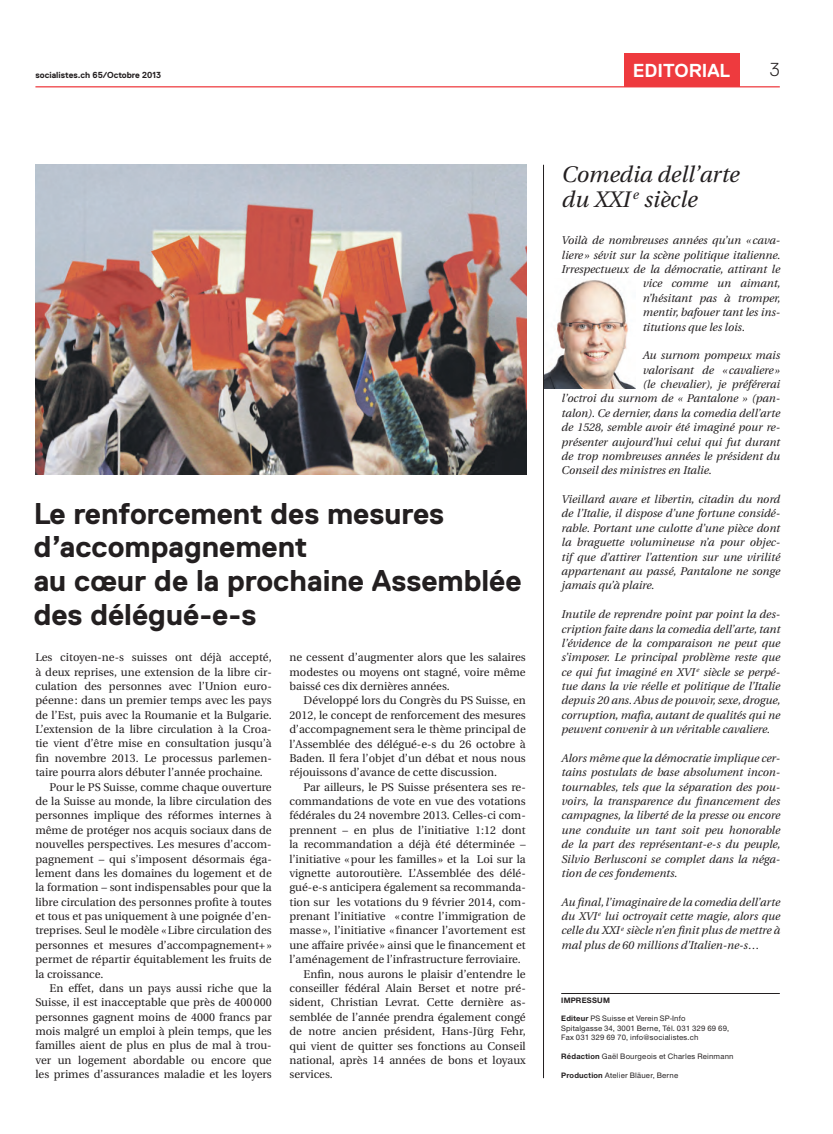
<style>
.page{position:relative;width:833px;height:1134px;background:#fff}
.page>*{position:absolute;margin:0;border:0;box-sizing:border-box;transform-origin:0 0}
.t1{font:700 30px/33.8px "Replica";color:#231f20}
.t2{font:italic 22.5px/25px "Utopia";color:#231f20}
.t3{font:700 18.75px "Replica";color:#fff}
.t4{font:300 18.75px "Replica";color:#231f20}
.t5{font:11.25px/14.4px "Utopia";color:#231f20;text-align:justify}
.t6{font:italic 11.25px/14.4px "Utopia";color:#231f20;text-align:justify}
.t7{font:700 8.75px "Replica";color:#231f20}
.t8{font:500 8.12px/9.4px "Nimbus San Nov";letter-spacing:.02em;color:#231f20}
.t9{font:700 8.12px "Nimbus San Nov";letter-spacing:.025em;color:#231f20}
.s1{font-weight:700}
</style>
<div class="page">
<img style="left:544px;top:280px;width:91px;height:108px">
<hr style="left:561px;top:993px;width:219px;height:1px;background:#231f20">
<hr style="left:543px;top:165px;width:1px;height:913px;background:#231f20">
<img style="left:35px;top:165px;width:491px;height:309px">
<hr style="left:35px;top:86px;width:745px;height:1px;background:#ee3a3e">
<div style="left:624px;top:53px;width:115px;height:34px;background:#ee3a3e"></div>
<p class="t7" style="left:35px;top:70px;width:127px">socialistes.ch 65/Octobre 2013</p>
<h3 class="t3" style="left:633px;top:60px;width:99px">editorial</h3>
<h3 class="t4" style="left:770px;top:59px;width:11px">3</h3>
<h1 class="t1" style="left:34px;top:496px;width:489px">Le renforcement des mesures d’accompagnement<br>au cœur de la prochaine Assemblée des délégué-e-s</h1>
<p class="t5" style="left:35px;top:650px;width:238px">Les citoyen-ne-s suisses ont déjà accepté,</p>
<p class="t5" style="left:35px;top:665px;width:238px">à deux reprises, une extension de la libre cir-</p>
<p class="t5" style="left:35px;top:679px;width:238px">culation des personnes avec l’Union euro-</p>
<p class="t5" style="left:35px;top:693px;width:238px">péenne: dans un premier temps avec les pays</p>
<p class="t5" style="left:35px;top:708px;width:238px">de l’Est, puis avec la Roumanie et la Bulgarie.</p>
<p class="t5" style="left:35px;top:722px;width:238px">L’extension de la libre circulation à la Croa-</p>
<p class="t5" style="left:35px;top:737px;width:238px">tie vient d’être mise en consultation jusqu’à</p>
<p class="t5" style="left:35px;top:751px;width:238px">fin novembre 2013. Le processus parlemen-</p>
<p class="t5" style="left:35px;top:765px;width:229px">taire pourra alors débuter l’année prochaine.</p>
<p class="t5" style="left:50px;top:780px;width:224px">Pour le PS Suisse, comme chaque ouverture</p>
<p class="t5" style="left:35px;top:794px;width:238px">de la Suisse au monde, la libre circulation des</p>
<p class="t5" style="left:35px;top:808px;width:238px">personnes implique des réformes internes à</p>
<p class="t5" style="left:35px;top:823px;width:238px">même de protéger nos acquis sociaux dans de</p>
<p class="t5" style="left:35px;top:837px;width:238px">nouvelles perspectives. Les mesures d’accom-</p>
<p class="t5" style="left:35px;top:852px;width:238px">pagnement – qui s’imposent désormais éga-</p>
<p class="t5" style="left:35px;top:866px;width:238px">lement dans les domaines du logement et de</p>
<p class="t5" style="left:35px;top:880px;width:238px">la formation – sont indispensables pour que la</p>
<p class="t5" style="left:35px;top:895px;width:238px">libre circulation des personnes profite à toutes</p>
<p class="t5" style="left:35px;top:909px;width:238px">et tous et pas uniquement à une poignée d’en-</p>
<p class="t5" style="left:35px;top:923px;width:238px">treprises. Seul le modèle «Libre circulation des</p>
<p class="t5" style="left:35px;top:938px;width:238px">personnes et mesures d’accompagnement+»</p>
<p class="t5" style="left:35px;top:952px;width:238px">permet de répartir équitablement les fruits de</p>
<p class="t5" style="left:35px;top:967px;width:69px">la croissance.</p>
<p class="t5" style="left:50px;top:981px;width:224px">En effet, dans un pays aussi riche que la</p>
<p class="t5" style="left:35px;top:995px;width:238px">Suisse, il est inacceptable que près de 400000</p>
<p class="t5" style="left:35px;top:1010px;width:238px">personnes gagnent moins de 4000 francs par</p>
<p class="t5" style="left:35px;top:1024px;width:238px">mois malgré un emploi à plein temps, que les</p>
<p class="t5" style="left:35px;top:1039px;width:238px">familles aient de plus en plus de mal à trou-</p>
<p class="t5" style="left:35px;top:1053px;width:238px">ver un logement abordable ou encore que</p>
<p class="t5" style="left:35px;top:1067px;width:238px">les primes d’assurances maladie et les loyers</p>
<p class="t5" style="left:289px;top:650px;width:238px">ne cessent d’augmenter alors que les salaires modestes ou moyens ont stagné, voire même baissé ces dix dernières années.</p>
<p class="t5" style="left:289px;top:694px;width:238px;text-indent:14px">Développé lors du Congrès du PS Suisse, en 2012, le concept de renforcement des mesures d’accompagnement sera le thème principal de l’Assemblée des délégué-e-s du 26 octobre à Baden. Il fera l’objet d’un débat et nous nous réjouissons d’avance de cette discussion.</p>
<p class="t5" style="left:304px;top:780px;width:224px">Par ailleurs, le PS Suisse présentera ses re-</p>
<p class="t5" style="left:289px;top:794px;width:238px">commandations de vote en vue des votations</p>
<p class="t5" style="left:289px;top:809px;width:238px">fédérales du 24 novembre 2013. Celles-ci com-</p>
<p class="t5" style="left:289px;top:823px;width:238px">prennent – en plus de l’initiative 1:12 dont</p>
<p class="t5" style="left:289px;top:837px;width:238px">la recommandation a déjà été déterminée –</p>
<p class="t5" style="left:289px;top:852px;width:238px">l’initiative «pour les familles » et la Loi sur la</p>
<p class="t5" style="left:289px;top:866px;width:238px">vignette autoroutière. L’Assemblée des délé-</p>
<p class="t5" style="left:289px;top:880px;width:238px">gué-e-s anticipera également sa recommanda-</p>
<p class="t5" style="left:289px;top:895px;width:238px">tion sur les votations du 9 février 2014, com-</p>
<p class="t5" style="left:289px;top:909px;width:238px">prenant l’initiative « contre l’immigration de</p>
<p class="t5" style="left:289px;top:924px;width:238px">masse», l’initiative «financer l’avortement est</p>
<p class="t5" style="left:289px;top:938px;width:238px">une affaire privée» ainsi que le financement et</p>
<p class="t5" style="left:289px;top:952px;width:233px">l’aménagement de l’infrastructure ferroviaire.</p>
<p class="t5" style="left:304px;top:967px;width:224px">Enfin, nous aurons le plaisir d’entendre le</p>
<p class="t5" style="left:289px;top:981px;width:238px">conseiller fédéral Alain Berset et notre pré-</p>
<p class="t5" style="left:289px;top:995px;width:238px">sident, Christian Levrat. Cette dernière as-</p>
<p class="t5" style="left:289px;top:1010px;width:238px">semblée de l’année prendra également congé</p>
<p class="t5" style="left:289px;top:1024px;width:238px">de notre ancien président, Hans-Jürg Fehr,</p>
<p class="t5" style="left:289px;top:1039px;width:238px">qui vient de quitter ses fonctions au Conseil</p>
<p class="t5" style="left:289px;top:1053px;width:238px">national, après 14 années de bons et loyaux</p>
<p class="t5" style="left:289px;top:1067px;width:45px">services.</p>
<h2 class="t2" style="left:561px;top:162px;width:179px">Comedia dell’arte du XXI <sup>e</sup> siècle</h2>
<p class="t6" style="left:561px;top:233px;width:220px">Voilà de nombreuses années qu’un « cava-</p>
<p class="t6" style="left:561px;top:248px;width:220px">liere » sévit sur la scène politique italienne.</p>
<p class="t6" style="left:561px;top:262px;width:220px">Irrespectueux de la démocratie, attirant le</p>
<p class="t6" style="left:642px;top:277px;width:139px">vice comme un aimant,</p>
<p class="t6" style="left:642px;top:291px;width:139px">n’hésitant pas à tromper,</p>
<p class="t6" style="left:642px;top:305px;width:139px">mentir, bafouer tant les ins-</p>
<p class="t6" style="left:642px;top:320px;width:104px">titutions que les lois.</p>
<p class="t6" style="left:642px;top:348px;width:139px">Au surnom pompeux mais</p>
<p class="t6" style="left:642px;top:363px;width:139px">valorisant de « cavaliere »</p>
<p class="t6" style="left:642px;top:377px;width:139px">(le chevalier), je préférerai</p>
<p class="t6" style="left:561px;top:392px;width:220px">l’octroi du surnom de « Pantalone » (pan-</p>
<p class="t6" style="left:561px;top:406px;width:220px">talon). Ce dernier, dans la comedia dell’arte</p>
<p class="t6" style="left:561px;top:420px;width:220px">de 1528, semble avoir été imaginé pour re-</p>
<p class="t6" style="left:561px;top:435px;width:220px">présenter aujourd’hui celui qui fut durant</p>
<p class="t6" style="left:561px;top:449px;width:220px">de trop nombreuses années le président du</p>
<p class="t6" style="left:561px;top:463px;width:152px">Conseil des ministres en Italie.</p>
<p class="t6" style="left:561px;top:492px;width:220px">Vieillard avare et libertin, citadin du nord de l’Italie, il dispose d’une fortune considé&shy;rable. Portant une culotte d’une pièce dont la braguette volumineuse n’a pour objec&shy;tif que d’attirer l’attention sur une virilité appartenant au passé, Pantalone ne songe jamais qu’à plaire.</p>
<p class="t6" style="left:561px;top:607px;width:220px">Inutile de reprendre point par point la des&shy;cription faite dans la comedia dell’arte, tant l’évidence de la comparaison ne peut que s’imposer. Le principal problème reste que ce qui fut imaginé en XVI <sup>e</sup> siècle se perpé&shy;tue dans la vie réelle et politique de l’Italie depuis 20 ans. Abus de pouvoir, sexe, drogue, corruption, mafia, autant de qualités qui ne peuvent convenir à un véritable cavaliere.</p>
<p class="t6" style="left:561px;top:751px;width:220px">Alors même que la démocratie implique cer&shy;tains postulats de base absolument incon&shy;tournables, tels que la séparation des pou&shy;voirs, la transparence du financement des campagnes, la liberté de la presse ou encore une conduite un tant soit peu honorable de la part des représentant-e-s du peuple, Silvio Berlusconi se complet dans la néga&shy;tion de ces fondements.</p>
<p class="t6" style="left:561px;top:895px;width:220px">Au final, l’imaginaire de la comedia dell’arte du XVI <sup>e</sup> lui octroyait cette magie, alors que celle du XXI <sup>e</sup> siècle n’en finit plus de mettre à mal plus de 60 millions d’Italien-ne-s…</p>
<p class="t9" style="left:561px;top:995px;width:50px">IMPRESSUM</p>
<p class="t8" style="left:561px;top:1014px;width:169px"><span class="s1">Editeur</span> PS Suisse et Verein SP-Info<br>Spitalgasse 34, 3001 Berne, Tél. 031 329 69 69,<br>Fax 031 329 69 70, info@socialistes.ch</p>
<p class="t8" style="left:561px;top:1051px;width:174px"><span class="s1">Rédaction</span> Gaël Bourgeois et Charles Reinmann</p>
<p class="t8" style="left:561px;top:1070px;width:118px"><span class="s1">Production</span> Atelier Bläuer, Berne</p>
</div>
